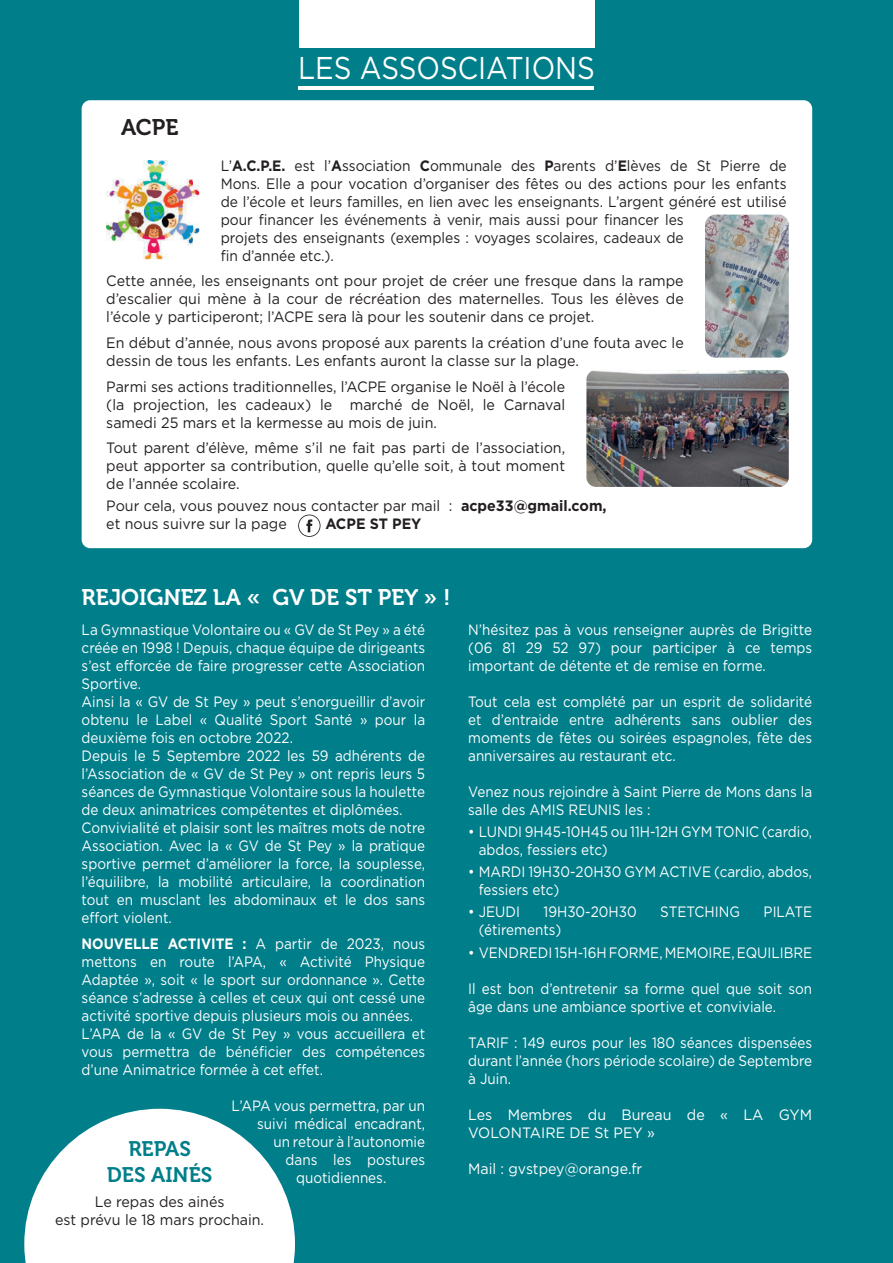
<style>
.page{position:relative;width:893px;height:1263px;background:#007e8a}
.page>*{position:absolute;margin:0;border:0;box-sizing:border-box;transform-origin:0 0}
.t1{font:31.5px "Gotham";color:#fff;scale:.88 1}
.t2{font:22.5px "Museo 700";color:#fff}
.t3{font:22.5px "Museo 700";color:#231f20}
.t4{font:21px/25.2px "Museo 700";color:#007e8a;text-align:center}
.t5{font:15px/18px "Gotham";color:#fff;scale:.9 1}
.t6{font:15px/18px "Gotham";color:#231f20;scale:.95 1}
.t7{font:15px/18px "Gotham";color:#231f20;scale:.92 1}
.t8{font:15px/18px "Gotham";color:#fff;scale:.95 1}
.t9{font:700 15px "Gotham";color:#231f20;scale:.95 1}
.s1{color:#fff}
.s2{font-weight:700}
</style>
<div class="page">
<div style="left:82px;top:100px;width:730px;height:448px;background:#fff;border-radius:9px"></div>
<img style="left:705px;top:215px;width:84px;height:143px">
<img style="left:586px;top:370px;width:203px;height:117px">
<img style="left:106px;top:161px;width:93px;height:99px">
<hr style="left:298px;top:86px;width:296px;height:4px;background:#fff">
<div style="left:298px;top:0;width:296px;height:47px;background:#fff"></div>
<svg style="left:298px;top:514px;width:22px;height:23px"></svg>
<svg style="left:24px;top:1109px;width:271px;height:154px"></svg>
<h2 class="t3" style="left:106px;top:115px;width:74px"><span class="s1">L’</span>ACPE</h2>
<h1 class="t1" style="left:298px;top:48px;width:339px">LES ASSOSCIATIONS</h1>
<p class="t7" style="left:221px;top:156px;width:617px">L’<span class="s2">A.C.P.E.</span> est l’<span class="s2">A</span>ssociation <span class="s2">C</span>ommunale des <span class="s2">P</span>arents d’<span class="s2">E</span>lèves de St Pierre de Mons. Elle a pour vocation d’organiser des fêtes ou des actions pour les enfants de l’école et leurs familles, en lien avec les enseignants. L’argent généré est utilisé pour financer les événements à venir, mais aussi pour financer les<br>projets des enseignants (exemples : voyages scolaires, cadeaux de<br>fin d’année etc.).</p>
<p class="t6" style="left:106px;top:272px;width:609px;text-align:justify">Cette année, les enseignants ont pour projet de créer une fresque dans la rampe d’escalier qui mène à la cour de récréation des maternelles. Tous les élèves de l’école y participeront; l’ACPE sera là pour les soutenir dans ce projet.</p>
<p class="t6" style="left:106px;top:333px;width:609px">En début d’année, nous avons proposé aux parents la création d’une fouta avec le dessin de tous les enfants. Les enfants auront la classe sur la plage.</p>
<p class="t6" style="left:106px;top:377px;width:484px">Parmi ses actions traditionnelles, l’ACPE organise le Noël à l’école (la projection, les cadeaux) le marché de Noël, le Carnaval</p>
<p class="t6" style="left:763px;top:395px;width:26px">l e</p>
<p class="t6" style="left:106px;top:409px;width:485px;line-height:25.5px">samedi 25 mars et la kermesse au mois de juin.<br>Tout parent d’élève, même s’il ne fait pas parti de l’association,</p>
<p class="t6" style="left:106px;top:456px;width:484px">peut apporter sa contribution, quelle qu’elle soit, à tout moment de l’année scolaire.</p>
<p class="t6" style="left:106px;top:497px;width:528px">Pour cela, vous pouvez nous contacter par mail : <span class="s2">acpe33@gmail.com, </span>et nous suivre sur la page</p>
<p class="t9" style="left:325px;top:514px;width:103px">ACPE ST PEY</p>
<h2 class="t2" style="left:82px;top:584px;width:370px">REJOIGNEZ LA « GV DE ST PEY » !</h2>
<p class="t5" style="left:82px;top:620px;width:383px">La Gymnastique Volontaire ou « GV de St Pey » a été créée en 1998 ! Depuis, chaque équipe de dirigeants s’est efforcée de faire progresser cette Association Sportive.<br>Ainsi la « GV de St Pey » peut s’enorgueillir d’avoir obtenu le Label « Qualité Sport Santé » pour la deuxième fois en octobre 2022.<br>Depuis le 5 Septembre 2022 les 59 adhérents de l’Association de « GV de St Pey » ont repris leurs 5 séances de Gymnastique Volontaire sous la houlette de deux animatrices compétentes et diplômées.<br>Convivialité et plaisir sont les maîtres mots de notre Association. Avec la « GV de St Pey » la pratique sportive permet d’améliorer la force, la souplesse, l’équilibre, la mobilité articulaire, la coordination tout en musclant les abdominaux et le dos sans effort violent.</p>
<p class="t5" style="left:82px;top:934px;width:383px"><span class="s2">NOUVELLE ACTIVITE :</span> A partir de 2023, nous mettons en route l’APA, « Activité Physique Adaptée », soit « le sport sur ordonnance ». Cette séance s’adresse à celles et ceux qui ont cessé une activité sportive depuis plusieurs mois ou années.<br>L’APA de la « GV de St Pey » vous accueillera et vous permettra de bénéficier des compétences d’une Animatrice formée à cet effet.</p>
<p class="t5" style="left:232px;top:1096px;width:217px">L’APA vous permettra, par un</p>
<p class="t5" style="left:257px;top:1114px;width:188px">suivi médical encadrant,</p>
<p class="t5" style="left:274px;top:1132px;width:170px">un retour à l’autonomie</p>
<p class="t5" style="left:286px;top:1150px;width:156px">dans les postures</p>
<p class="t5" style="left:296px;top:1168px;width:102px">quotidiennes.</p>
<h3 class="t4" style="left:107px;top:1137px;width:107px">REPAS<br>DES AINÉS</h3>
<p class="t6" style="left:55px;top:1192px;width:221px;text-align:center">Le repas des ainés<br>est prévu le 18 mars prochain.</p>
<p class="t5" style="left:468px;top:620px;width:384px;text-align:justify">N’hésitez pas à vous renseigner auprès de Brigitte (06 81 29 52 97) pour participer à ce temps important de détente et de remise en forme.</p>
<p class="t5" style="left:468px;top:692px;width:384px;text-align:justify">Tout cela est complété par un esprit de solidarité et d’entraide entre adhérents sans oublier des moments de fêtes ou soirées espagnoles, fête des anniversaires au restaurant etc.</p>
<p class="t5" style="left:468px;top:782px;width:384px">Venez nous rejoindre à Saint Pierre de Mons dans la salle des AMIS REUNIS les :</p>
<p class="t5" style="left:479px;top:822px;width:372px;text-indent:-11px">• LUNDI 9H45-10H45 ou 11H-12H GYM TONIC (cardio, abdos, fessiers etc)</p>
<p class="t5" style="left:479px;top:862px;width:372px;text-indent:-11px">• MARDI 19H30-20H30 GYM ACTIVE (cardio, abdos, fessiers etc)</p>
<p class="t5" style="left:468px;top:903px;width:59px">• JEUDI</p>
<p class="t5" style="left:543px;top:903px;width:105px">19H30-20H30</p>
<p class="t5" style="left:660px;top:903px;width:90px">STETCHING</p>
<p class="t5" style="left:764px;top:903px;width:55px">PILATE</p>
<p class="t5" style="left:479px;top:921px;width:93px">(étirements)</p>
<p class="t5" style="left:468px;top:943px;width:384px">• VENDREDI 15H-16H FORME, MEMOIRE, EQUILIBRE</p>
<p class="t5" style="left:468px;top:979px;width:384px">Il est bon d’entretenir sa forme quel que soit son âge dans une ambiance sportive et conviviale.</p>
<p class="t5" style="left:468px;top:1033px;width:384px;text-align:justify">TARIF : 149 euros pour les 180 séances dispensées durant l’année (hors période scolaire) de Septembre à Juin.</p>
<p class="t8" style="left:468px;top:1105px;width:364px">Les Membres du Bureau de « LA GYM<br>VOLONTAIRE DE St PEY »</p>
<p class="t8" style="left:468px;top:1159px;width:185px">Mail : gvstpey@orange.fr</p>
</div>
